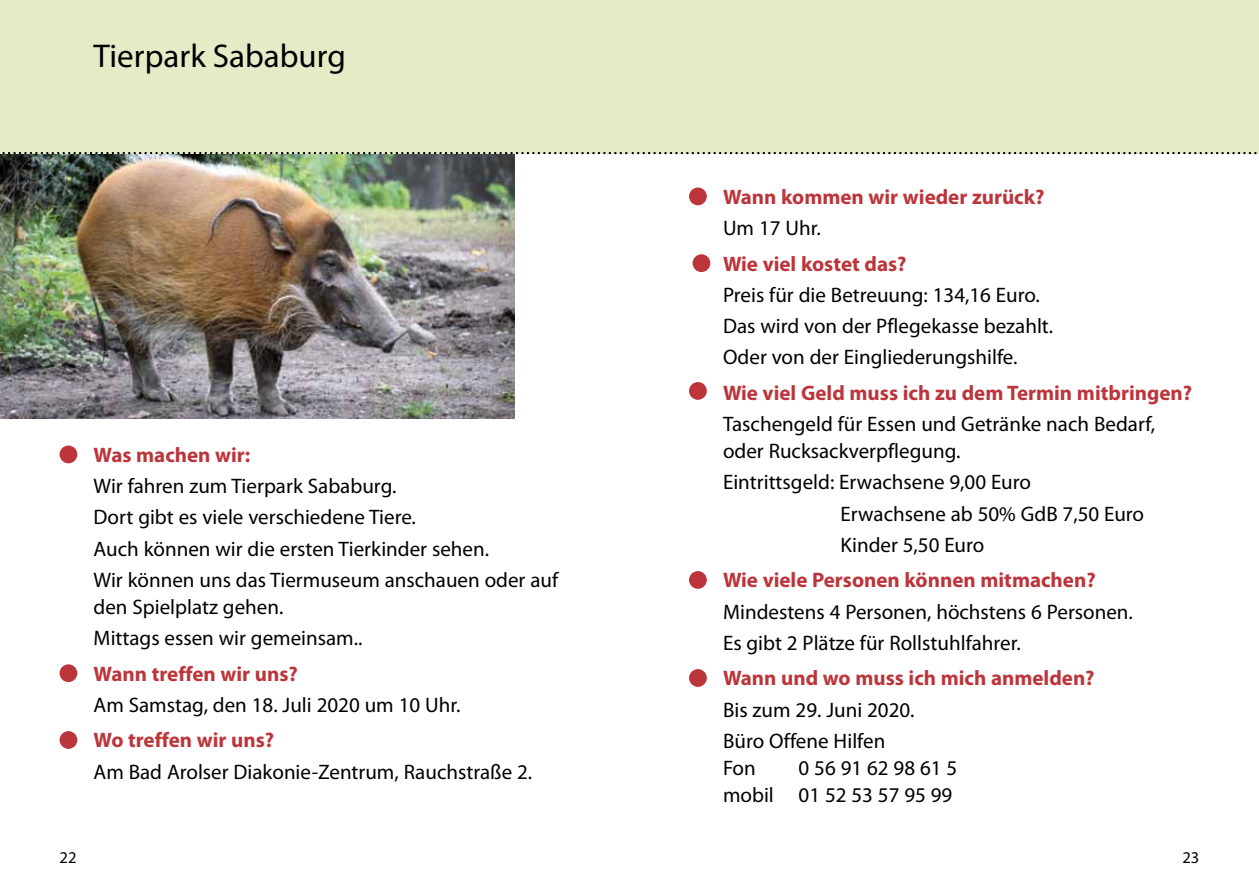
<style>
.page{position:relative;width:1259px;height:893px;background:#fff}
.page>*{position:absolute;margin:0;border:0;box-sizing:border-box;transform-origin:0 0}
.t1{font:33px "Myriad Pro";color:#000}
.t2{font:21px/31.2px "Myriad Pro";color:#000}
.t3{font:700 21px "Myriad Pro";color:#bb353b}
.t4{font:16.5px "Myriad Pro";color:#000}
</style>
<div class="page">
<div style="left:60px;top:446px;width:17px;height:17px;background:#bb353b;border-radius:50%"></div>
<div style="left:60px;top:664px;width:17px;height:18px;background:#bb353b;border-radius:50%"></div>
<div style="left:60px;top:731px;width:17px;height:18px;background:#bb353b;border-radius:50%"></div>
<div style="left:689px;top:188px;width:18px;height:17px;background:#bb353b;border-radius:50%"></div>
<div style="left:692px;top:254px;width:18px;height:18px;background:#bb353b;border-radius:50%"></div>
<div style="left:689px;top:382px;width:18px;height:18px;background:#bb353b;border-radius:50%"></div>
<div style="left:689px;top:571px;width:18px;height:18px;background:#bb353b;border-radius:50%"></div>
<div style="left:689px;top:669px;width:18px;height:18px;background:#bb353b;border-radius:50%"></div>
<img style="left:0;top:154px;width:514px;height:265px">
<div style="left:629px;top:0;width:630px;height:153px;background:#e3ecc6"></div>
<div style="left:0;top:0;width:629px;height:153px;background:#e3ecc6"></div>
<svg style="left:0;top:152px;width:1259px;height:2px"></svg>
<h1 class="t1" style="left:94px;top:36px;width:254px">Tierpark Sababurg</h1>
<p class="t3" style="left:94px;top:441px;width:158px">Was machen wir:</p>
<p class="t2" style="left:94px;top:470px;width:466px">Wir fahren zum Tierpark Sababurg.<br>Dort gibt es viele verschiedene Tiere.<br>Auch können wir die ersten Tierkinder sehen.<br>Wir können uns das Tiermuseum anschauen oder auf</p>
<p class="t2" style="left:94px;top:591px;width:270px">den Spielplatz gehen.<br>Mittags essen wir gemeinsam..</p>
<p class="t3" style="left:94px;top:660px;width:206px">Wann treffen wir uns?</p>
<p class="t2" style="left:94px;top:689px;width:368px">Am Samstag, den 18. Juli 2020 um 10 Uhr.</p>
<p class="t3" style="left:94px;top:727px;width:182px">Wo treffen wir uns?</p>
<p class="t2" style="left:94px;top:756px;width:440px">Am Bad Arolser Diakonie-Zentrum, Rauchstraße 2.</p>
<p class="t3" style="left:723px;top:183px;width:323px">Wann kommen wir wieder zurück?</p>
<p class="t2" style="left:723px;top:212px;width:99px">Um 17 Uhr.</p>
<p class="t3" style="left:723px;top:250px;width:185px">Wie viel kostet das?</p>
<p class="t2" style="left:723px;top:279px;width:332px">Preis für die Betreuung: 134,16 Euro.<br>Das wird von der Pflegekasse bezahlt.<br>Oder von der Eingliederungshilfe.</p>
<p class="t3" style="left:723px;top:379px;width:470px">Wie viel Geld muss ich zu dem Termin mitbringen?</p>
<p class="t2" style="left:723px;top:410px;width:434px;line-height:27px">Taschengeld für Essen und Getränke nach Bedarf, oder Rucksackverpflegung.</p>
<p class="t2" style="left:840px;top:466px;width:305px;text-indent:-117px">Eintrittsgeld: Erwachsene 9,00 Euro<br>Erwachsene ab 50% GdB 7,50 Euro<br>Kinder 5,50 Euro</p>
<p class="t3" style="left:723px;top:567px;width:374px">Wie viele Personen können mitmachen?</p>
<p class="t2" style="left:723px;top:596px;width:411px">Mindestens 4 Personen, höchstens 6 Personen.<br>Es gibt 2 Plätze für Rollstuhlfahrer.</p>
<p class="t3" style="left:723px;top:665px;width:373px">Wann und wo muss ich mich anmelden?</p>
<p class="t2" style="left:723px;top:694px;width:193px">Bis zum 29. Juni 2020.<br>Büro Offene Hilfen</p>
<p class="t2" style="left:723px;top:752px;width:34px">Fon</p>
<p class="t2" style="left:723px;top:754px;width:236px;line-height:27px;text-align:right">0 56 91 62 98 61 5<br>mobil 01 52 53 57 95 99</p>
<p class="t4" style="left:60px;top:847px;width:18px">22</p>
<p class="t4" style="left:1182px;top:847px;width:18px">23</p>
</div>
